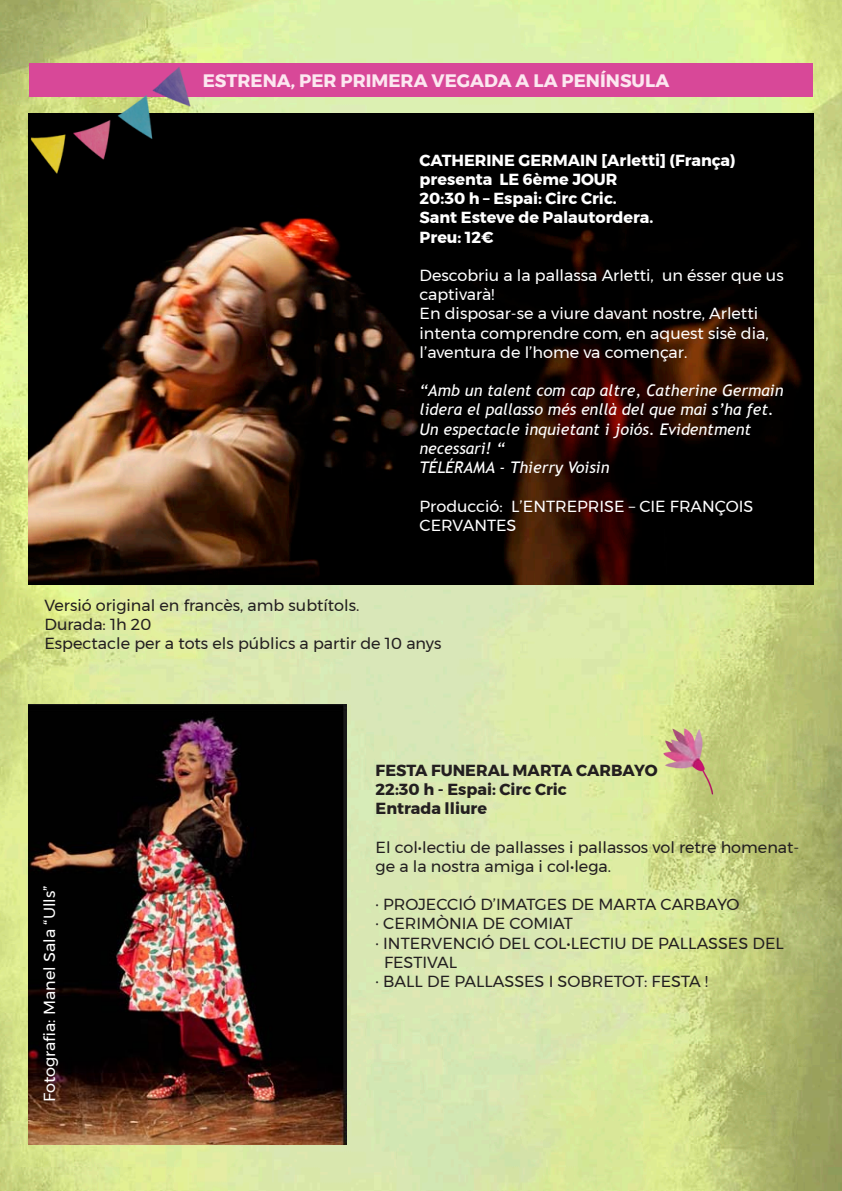
<style>
.page{position:relative;width:842px;height:1191px;background:#fff}
.page>*{position:absolute;margin:0;border:0;box-sizing:border-box;transform-origin:0 0}
.t1{font:700 18px "Montserrat";color:#fce7f0}
.t2{font:16px/19.2px "Montserrat";color:#231f20}
.t3{font:16px/19.2px "Montserrat";color:#fff}
.t4{font:italic 16px/19.2px "Trebuchet MS";color:#fff}
.t5{font:700 16px "Montserrat";color:#fff}
.t6{font:700 16px "Montserrat";color:#231f20}
</style>
<div class="page">
<img style="left:0;top:0;width:842px;height:1191px">
<img style="left:28px;top:113px;width:786px;height:471px">
<img style="left:28px;top:704px;width:319px;height:440px">
<div style="left:29px;top:63px;width:784px;height:34px;background:#d84898"></div>
<img style="left:24px;top:43px;width:182px;height:181px">
<img style="left:643px;top:716px;width:91px;height:90px">
<p class="t1" style="left:203px;top:66px;width:468px">ESTRENA, PER PRIMERA VEGADA A LA PENÍNSULA</p>
<p class="t5" style="left:420px;top:147px;width:318px">CATHERINE GERMAIN [Arletti] (França)</p>
<p class="t5" style="left:420px;top:166px;width:199px">presenta LE 6ème JOUR</p>
<p class="t5" style="left:420px;top:186px;width:199px">20:30 h – Espai: Circ Cric.</p>
<p class="t5" style="left:420px;top:205px;width:235px">Sant Esteve de Palautordera.</p>
<p class="t5" style="left:420px;top:224px;width:76px">Preu: 12€</p>
<p class="t3" style="left:420px;top:265px;width:366px">Descobriu a la pallassa Arletti, un ésser que us captivarà!</p>
<p class="t3" style="left:420px;top:304px;width:350px">En disposar-se a viure davant nostre, Arletti intenta comprendre com, en aquest sisè dia, l’aventura de l’home va començar.</p>
<p class="t4" style="left:420px;top:381px;width:365px">“Amb un talent com cap altre, Catherine Germain lidera el pallasso més enllà del que mai s’ha fet.<br>Un espectacle inquietant i joiós. Evidentment necessari! “</p>
<p class="t4" style="left:420px;top:458px;width:191px">TÉLÉRAMA - Thierry Voisin</p>
<p class="t3" style="left:420px;top:496px;width:335px">Producció: L’ENTREPRISE – CIE FRANÇOIS<br>CERVANTES</p>
<p class="t2" style="left:45px;top:595px;width:316px">Versió original en francès, amb subtítols.</p>
<p class="t2" style="left:45px;top:615px;width:108px">Durada: 1h 20</p>
<p class="t2" style="left:45px;top:634px;width:398px">Espectacle per a tots els públics a partir de 10 anys</p>
<p class="t3" style="left:40px;top:1102px;width:218px;rotate:-90deg">Fotografia: Manel Sala “Ulls”</p>
<p class="t6" style="left:376px;top:757px;width:283px">FESTA FUNERAL MARTA CARBAYO</p>
<p class="t6" style="left:376px;top:776px;width:193px">22:30 h - Espai: Circ Cric</p>
<p class="t6" style="left:376px;top:795px;width:113px">Entrada lliure</p>
<p class="t2" style="left:376px;top:837px;width:425px">El col•lectiu de pallasses i pallassos vol retre homenat&shy;ge a la nostra amiga i col•lega.</p>
<p class="t2" style="left:376px;top:894px;width:365px">· PROJECCIÓ D’IMATGES DE MARTA CARBAYO</p>
<p class="t2" style="left:376px;top:914px;width:199px">· CERIMÒNIA DE COMIAT</p>
<p class="t2" style="left:376px;top:933px;width:410px">· INTERVENCIÓ DEL COL•LECTIU DE PALLASSES DEL</p>
<p class="t2" style="left:384px;top:952px;width:75px">FESTIVAL</p>
<p class="t2" style="left:376px;top:971px;width:334px">· BALL DE PALLASSES I SOBRETOT: FESTA !</p>
</div>
